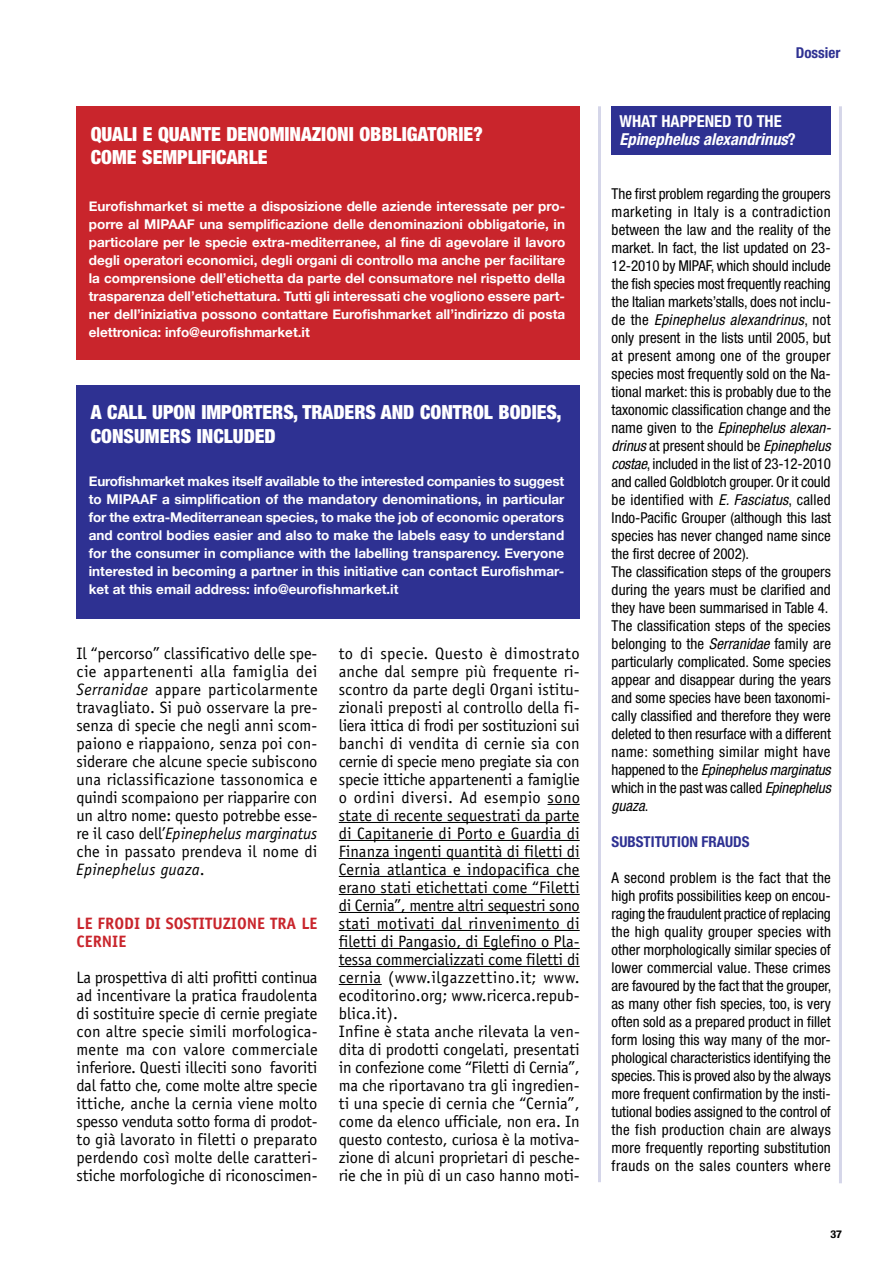
<style>
.page{position:relative;width:893px;height:1263px;background:#fff}
.page>*{position:absolute;margin:0;border:0;box-sizing:border-box;transform-origin:0 0}
.t1{font:900 condensed 19.5px/23.4px "Helvetica Neue";color:#fff}
.t2{font:16.5px/18px "Officina Sans";letter-spacing:-.005em;color:#000;text-align:justify}
.t3{font:italic 700 condensed 16.5px/18px "Helvetica Neue";color:#fff}
.t4{font:700 16.5px/18px "Officina Sans";color:#c9252c}
.t5{font:condensed 15px/18px "Helvetica Neue";color:#000}
.t6{font:700 condensed 15px "Helvetica Neue";color:#2e3192}
.t7{font:700 13.5px/18px "Helvetica Neue";color:#fff;text-align:justify}
.t8{font:700 condensed 10.8px "Helvetica Neue";color:#000;scale:1.11 1}
.s1{font-style:italic}
.s2{font-style:normal}
</style>
<div class="page">
<div style="left:611px;top:106px;width:220px;height:48px;background:#2e3192"></div>
<hr style="left:839px;top:106px;width:3px;height:1077px;background:#d5d6e9">
<hr style="left:598px;top:106px;width:3px;height:1076px;background:#d5d6e9">
<div style="left:77px;top:106px;width:503px;height:253px;background:#c9252c"></div>
<div style="left:77px;top:385px;width:503px;height:234px;background:#2e3192"></div>
<hr style="left:547px;top:804px;width:33px;height:1px;background:#000">
<hr style="left:339px;top:822px;width:241px;height:1px;background:#000">
<hr style="left:339px;top:840px;width:241px;height:1px;background:#000">
<hr style="left:339px;top:858px;width:241px;height:1px;background:#000">
<hr style="left:339px;top:876px;width:241px;height:1px;background:#000">
<hr style="left:339px;top:894px;width:241px;height:1px;background:#000">
<hr style="left:339px;top:912px;width:241px;height:1px;background:#000">
<hr style="left:339px;top:930px;width:241px;height:1px;background:#000">
<hr style="left:339px;top:948px;width:241px;height:1px;background:#000">
<hr style="left:339px;top:966px;width:241px;height:1px;background:#000">
<hr style="left:339px;top:984px;width:43px;height:1px;background:#000">
<p class="t1" style="left:91px;top:122px;width:394px">QUALI E QUANTE DENOMINAZIONI OBBLIGATORIE?<br>COME SEMPLIFICARLE</p>
<p class="t7" style="left:89px;top:197px;width:478px">Eurofishmarket si mette a disposizione delle aziende interessate per pro&shy;porre al MIPAAF una semplificazione delle denominazioni obbligatorie, in particolare per le specie extra-mediterranee, al fine di agevolare il lavoro degli operatori economici, degli organi di controllo ma anche per facilitare la comprensione dell’etichetta da parte del consumatore nel rispetto della trasparenza dell’etichettatura. Tutti gli interessati che vogliono essere part&shy;ner dell’iniziativa possono contattare Eurofishmarket all’indirizzo di posta elettronica: info@eurofishmarket.it</p>
<p class="t1" style="left:91px;top:400px;width:472px">A CALL UPON IMPORTERS, TRADERS AND CONTROL BODIES,<br>CONSUMERS INCLUDED</p>
<p class="t7" style="left:89px;top:471px;width:477px">Eurofishmarket makes itself available to the interested companies to suggest to MIPAAF a simplification of the mandatory denominations, in particular for the extra-Mediterranean species, to make the job of economic operators and control bodies easier and also to make the labels easy to understand for the consumer in compliance with the labelling transparency. Everyone interested in becoming a partner in this initiative can contact Eurofishmar&shy;ket at this email address: info@eurofishmarket.it</p>
<p class="t2" style="left:77px;top:645px;width:243px">Il “percorso” classificativo delle spe&shy;cie appartenenti alla famiglia dei <span class="s1">Serranidae</span> appare particolarmente travagliato. Si può osservare la pre&shy;senza di specie che negli anni scom&shy;paiono e riappaiono, senza poi con&shy;siderare che alcune specie subiscono una riclassificazione tassonomica e quindi scompaiono per riapparire con un altro nome: questo potrebbe esse&shy;re il caso dell’<span class="s1">Epinephelus marginatus </span>che in passato prendeva il nome di <span class="s1">Epinephelus guaza</span>.</p>
<p class="t4" style="left:77px;top:914px;width:242px">LE FRODI DI SOSTITUZIONE TRA LE<br>CERNIE</p>
<p class="t2" style="left:77px;top:969px;width:243px">La prospettiva di alti profitti continua ad incentivare la pratica fraudolenta di sostituire specie di cernie pregiate con altre specie simili morfologica&shy;mente ma con valore commerciale inferiore. Questi illeciti sono favoriti dal fatto che, come molte altre specie ittiche, anche la cernia viene molto spesso venduta sotto forma di prodot&shy;to già lavorato in filetti o preparato perdendo così molte delle caratteri&shy;stiche morfologiche di riconoscimen-</p>
<p class="t2" style="left:339px;top:644px;width:243px;text-align:left">to di specie. Questo è dimostrato anche dal sempre più frequente ri&shy;scontro da parte degli Organi istitu&shy;zionali preposti al controllo della fi&shy;liera ittica di frodi per sostituzioni sui banchi di vendita di cernie sia con cernie di specie meno pregiate sia con specie ittiche appartenenti a famiglie o ordini diversi. Ad esempio sono state di recente sequestrati da parte di Capitanerie di Porto e Guardia di Finanza ingenti quantità di filetti di Cernia atlantica e indopacifica che erano stati etichettati come “Filetti di Cernia”, mentre altri sequestri sono stati motivati dal rinvenimento di filetti di Pangasio, di Eglefino o Pla&shy;tessa commercializzati come filetti di cernia (www.ilgazzettino.it; www. ecoditorino.org; www.ricerca.repub&shy;blica.it).<br>Infine è stata anche rilevata la ven&shy;dita di prodotti congelati, presentati in confezione come “Filetti di Cernia”, ma che riportavano tra gli ingredien&shy;ti una specie di cernia che “Cernia”, come da elenco ufficiale, non era. In questo contesto, curiosa è la motiva&shy;zione di alcuni proprietari di pesche&shy;rie che in più di un caso hanno moti-</p>
<p class="t6" style="left:796px;top:44px;width:46px">Dossier</p>
<p class="t3" style="left:619px;top:112px;width:178px"><span class="s2">WHAT HAPPENED TO THE<br></span>Epinephelus alexandrinus<span class="s2">?</span></p>
<p class="t5" style="left:612px;top:185px;width:221px">The first problem regarding the groupers marketing in Italy is a contradiction between the law and the reality of the market. In fact, the list updated on 23- 12-2010 by MIPAF, which should include the fish species most frequently reaching the Italian markets’stalls, does not inclu&shy;de the <span class="s1">Epinephelus alexandrinus</span>, not only present in the lists until 2005, but at present among one of the grouper species most frequently sold on the Na&shy;tional market: this is probably due to the taxonomic classification change and the name given to the <span class="s1">Epinephelus alexan&shy;drinus</span> at present should be <span class="s1">Epinephelus costae</span>, included in the list of 23-12-2010 and called Goldblotch grouper. Or it could be identified with <span class="s1">E. Fasciatus</span>, called Indo-Pacific Grouper (although this last species has never changed name since the first decree of 2002).<br>The classification steps of the groupers during the years must be clarified and they have been summarised in Table 4.<br>The classification steps of the species belonging to the <span class="s1">Serranidae</span> family are particularly complicated. Some species appear and disappear during the years and some species have been taxonomi&shy;cally classified and therefore they were deleted to then resurface with a different name: something similar might have happened to the <span class="s1">Epinephelus marginatus </span>which in the past was called <span class="s1">Epinephelus guaza</span>.</p>
<p class="t6" style="left:612px;top:833px;width:140px">SUBSTITUTION FRAUDS</p>
<p class="t5" style="left:612px;top:869px;width:221px;text-align:justify">A second problem is the fact that the high profits possibilities keep on encou&shy;raging the fraudulent practice of replacing the high quality grouper species with other morphologically similar species of lower commercial value. These crimes are favoured by the fact that the grouper, as many other fish species, too, is very often sold as a prepared product in fillet form losing this way many of the mor&shy;phological characteristics identifying the species. This is proved also by the always more frequent confirmation by the insti&shy;tutional bodies assigned to the control of the fish production chain are always more frequently reporting substitution frauds on the sales counters where</p>
<p class="t8" style="left:830px;top:1228px;width:12px">37</p>
</div>
